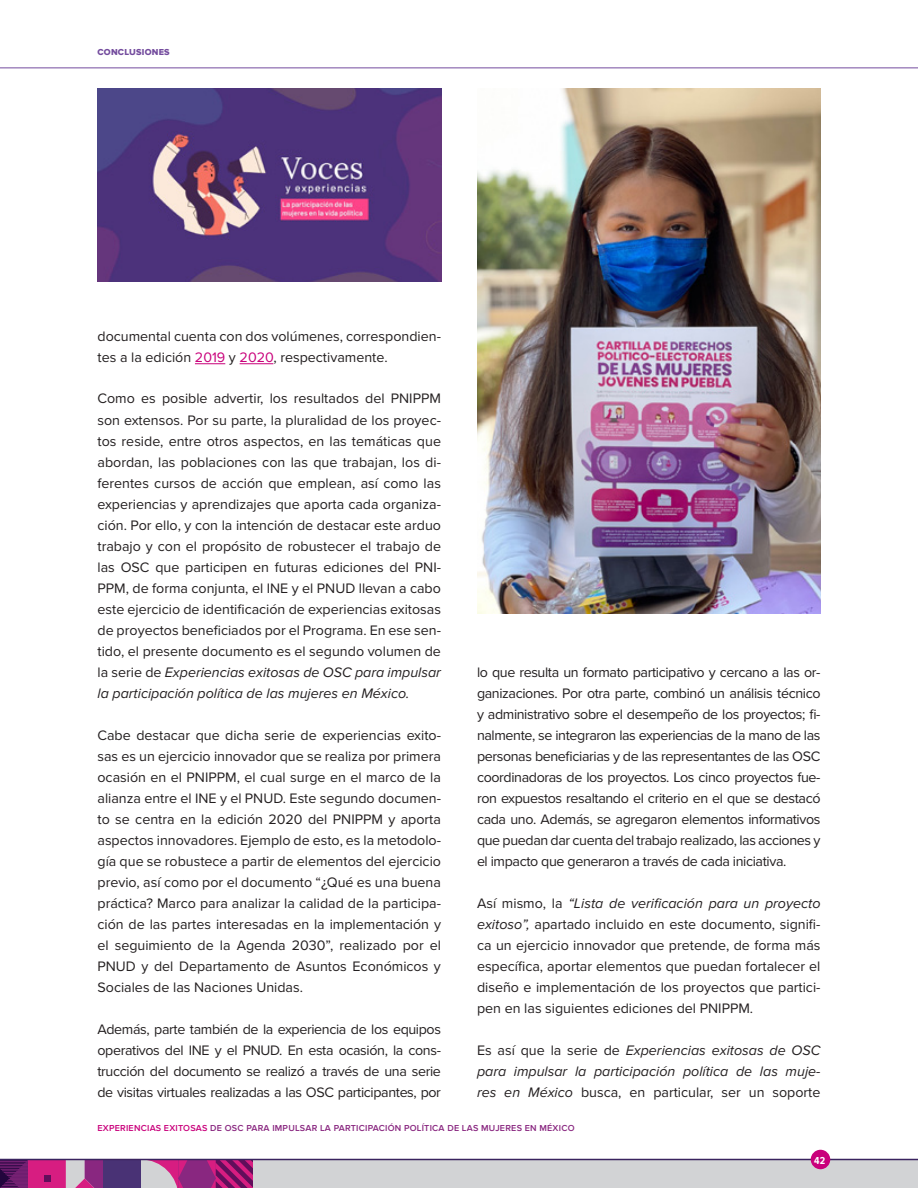
<style>
.page{position:relative;width:918px;height:1188px;background:#fff}
.page>*{position:absolute;margin:0;border:0;box-sizing:border-box;transform-origin:0 0}
.t1{font:14.25px/21px "Proxima Nova";color:#231f20;text-align:justify}
.t2{font:italic 14.25px/21px "Proxima Nova";color:#231f20;text-align:justify}
.t3{font:700 10.5px "Proxima Nova Cond";color:#fff}
.t4{font:600 9px "Proxima Nova";letter-spacing:.025em;color:#892780}
.t5{font:9px "Proxima Nova Extrabld";color:#744c9e}
.s1{color:#c9007b}
.s2{font-style:italic}
.s3{font-style:normal}
</style>
<div class="page">
<svg style="left:0;top:1160px;width:28px;height:28px"></svg>
<div style="left:178px;top:1160px;width:38px;height:28px;background:#892780"></div>
<svg style="left:141px;top:1160px;width:46px;height:28px"></svg>
<svg style="left:206px;top:1160px;width:47px;height:28px"></svg>
<div style="left:28px;top:1160px;width:38px;height:28px;background:#d71d81"></div>
<svg style="left:44px;top:1175px;width:6px;height:6px"></svg>
<svg style="left:66px;top:1160px;width:37px;height:28px"></svg>
<div style="left:103px;top:1160px;width:38px;height:28px;background:#493275"></div>
<div style="left:253px;top:1160px;width:665px;height:28px;background:#d2d3d5"></div>
<hr style="left:0;top:68px;width:918px;height:1px;background:#744c9e">
<hr style="left:0;top:1159px;width:918px;height:1px;background:#3a235f">
<div style="left:811px;top:1150px;width:19px;height:19px;background:#c9007b;border-radius:50%"></div>
<hr style="left:195px;top:363px;width:30px;height:1px;background:#c9007b">
<hr style="left:240px;top:363px;width:33px;height:1px;background:#c9007b">
<img style="left:477px;top:89px;width:343px;height:525px">
<img style="left:98px;top:89px;width:343px;height:193px">
<p class="t5" style="left:98px;top:46px;width:14px">CONCLUSIONES</p>
<p class="t1" style="left:98px;top:325px;width:345px">documental cuenta con dos volúmenes, correspondien&shy;tes a la edición <span class="s1">2019</span> y <span class="s1">2020</span>, respectivamente.</p>
<p class="t1" style="left:98px;top:388px;width:345px">Como es posible advertir, los resultados del PNIPPM son extensos. Por su parte, la pluralidad de los proyec&shy;tos reside, entre otros aspectos, en las temáticas que abordan, las poblaciones con las que trabajan, los di&shy;ferentes cursos de acción que emplean, así como las experiencias y aprendizajes que aporta cada organiza&shy;ción. Por ello, y con la intención de destacar este arduo trabajo y con el propósito de robustecer el trabajo de las OSC que participen en futuras ediciones del PNI-PPM, de forma conjunta, el INE y el PNUD llevan a cabo este ejercicio de identificación de experiencias exitosas de proyectos beneficiados por el Programa. En ese sen&shy;tido, el presente documento es el segundo volumen de la serie de <span class="s2">Experiencias exitosas de OSC para impulsar la participación política de las mujeres en México.</span></p>
<p class="t1" style="left:98px;top:724px;width:345px">Cabe destacar que dicha serie de experiencias exito&shy;sas es un ejercicio innovador que se realiza por primera ocasión en el PNIPPM, el cual surge en el marco de la alianza entre el INE y el PNUD. Este segundo documen&shy;to se centra en la edición 2020 del PNIPPM y aporta aspectos innovadores. Ejemplo de esto, es la metodolo&shy;gía que se robustece a partir de elementos del ejercicio previo, así como por el documento “¿Qué es una buena práctica? Marco para analizar la calidad de la participa&shy;ción de las partes interesadas en la implementación y el seguimiento de la Agenda 2030”, realizado por el PNUD y del Departamento de Asuntos Económicos y Sociales de las Naciones Unidas.</p>
<p class="t1" style="left:98px;top:1018px;width:345px">Además, parte también de la experiencia de los equipos operativos del INE y el PNUD. En esta ocasión, la cons&shy;trucción del documento se realizó a través de una serie de visitas virtuales realizadas a las OSC participantes, por</p>
<p class="t1" style="left:477px;top:661px;width:345px">lo que resulta un formato participativo y cercano a las or&shy;ganizaciones. Por otra parte, combinó un análisis técnico y administrativo sobre el desempeño de los proyectos; fi&shy;nalmente, se integraron las experiencias de la mano de las personas beneficiarias y de las representantes de las OSC coordinadoras de los proyectos. Los cinco proyectos fue&shy;ron expuestos resaltando el criterio en el que se destacó cada uno. Además, se agregaron elementos informativos que puedan dar cuenta del trabajo realizado, las acciones y el impacto que generaron a través de cada iniciativa.</p>
<p class="t1" style="left:477px;top:892px;width:345px">Así mismo, la <span class="s2">“Lista de verificación para un proyecto exitoso”,</span> apartado incluido en este documento, signifi&shy;ca un ejercicio innovador que pretende, de forma más específica, aportar elementos que puedan fortalecer el diseño e implementación de los proyectos que partici&shy;pen en las siguientes ediciones del PNIPPM.</p>
<p class="t2" style="left:477px;top:1040px;width:345px"><span class="s3">Es así que la serie de</span> Experiencias exitosas de OSC para impulsar la participación política de las muje&shy;res en México <span class="s3">busca, en particular, ser un soporte</span></p>
<p class="t4" style="left:98px;top:1123px;width:479px"><span class="s1">EXPERIENCIAS EXITOSAS</span> DE OSC PARA IMPULSAR LA PARTICIPACIÓN POLÍTICA DE LAS MUJERES EN MÉXICO</p>
<p class="t3" style="left:814px;top:1152px;width:12px">42</p>
</div>
